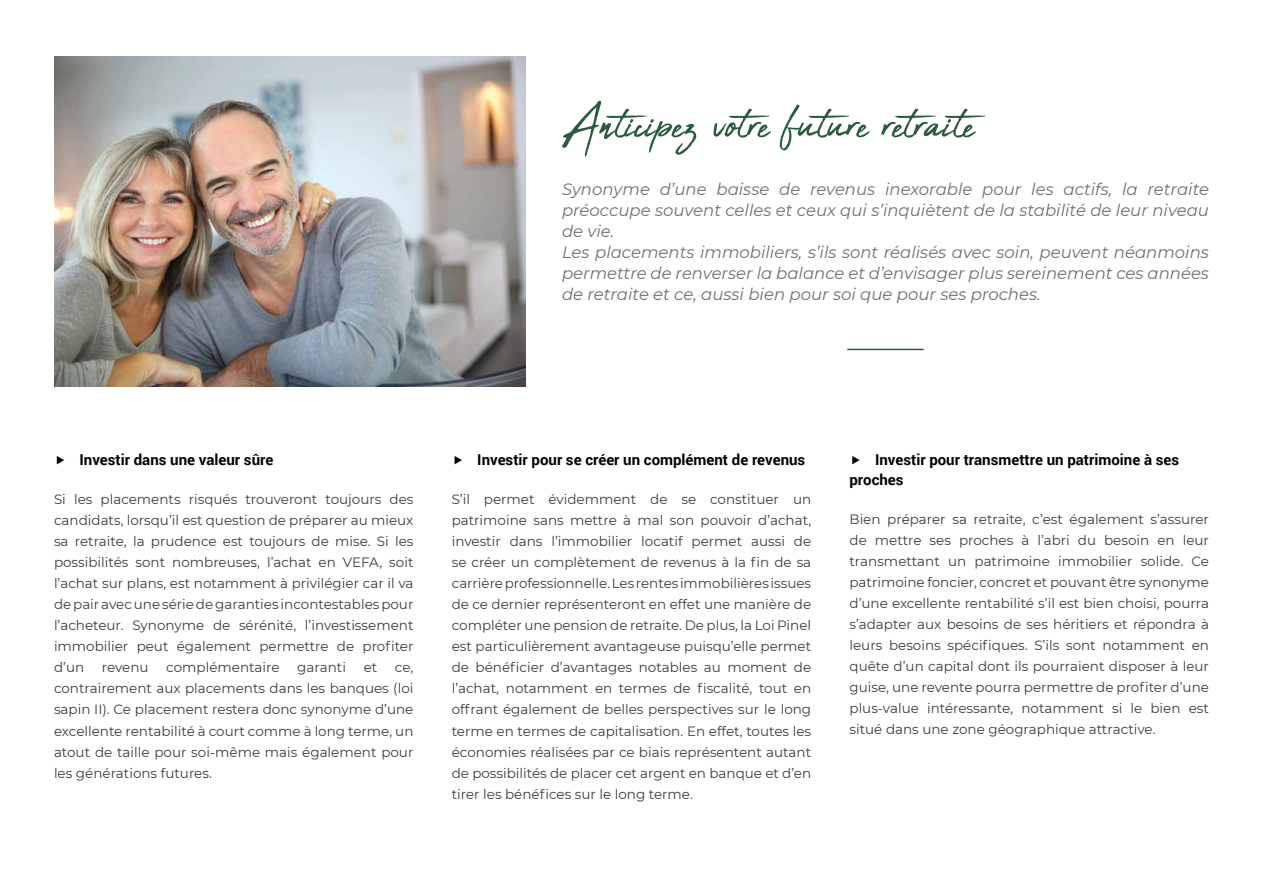
<style>
.page{position:relative;width:1263px;height:893px;background:#fff}
.page>*{position:absolute;margin:0;border:0;box-sizing:border-box;transform-origin:0 0}
.t1{font:66px "Abuget";color:#295c3d}
.t2{font:italic 16.5px/21px "Montserrat";color:#706f6f}
.t3{font:700 15px/19.5px "Roboto";color:#000}
.t4{font:13.5px/21px "Montserrat";color:#3c3c3b;text-align:justify}
</style>
<div class="page">
<img style="left:54px;top:56px;width:471px;height:330px">
<hr style="left:847px;top:349px;width:77px;height:1px;background:#295c3d">
<h1 class="t1" style="left:562px;top:86px;width:415px">Anticipez votre future retraite</h1>
<p class="t2" style="left:562px;top:178px;width:648px">Synonyme d’une baisse de revenus inexorable pour les actifs, la retraite préoccupe souvent celles et ceux qui s’inquiètent de la stabilité de leur niveau de vie.<br>Les placements immobiliers, s’ils sont réalisés avec soin, peuvent néanmoins permettre de renverser la balance et d’envisager plus sereinement ces années de retraite et ce, aussi bien pour soi que pour ses proches.</p>
<p class="t3" style="left:80px;top:450px;width:195px">Investir dans une valeur sûre</p>
<p class="t4" style="left:54px;top:489px;width:361px">Si les placements risqués trouveront toujours des candidats, lorsqu’il est question de préparer au mieux sa retraite, la prudence est toujours de mise. Si les possibilités sont nombreuses, l’achat en VEFA, soit l’achat sur plans, est notamment à privilégier car il va de pair avec une série de garanties incontestables pour l’acheteur. Synonyme de sérénité, l’investissement immobilier peut également permettre de profiter d’un</p>
<p class="t4" style="left:102px;top:657px;width:48px">revenu</p>
<p class="t4" style="left:166px;top:657px;width:115px">complémentaire</p>
<p class="t4" style="left:297px;top:657px;width:50px">garanti</p>
<p class="t4" style="left:364px;top:657px;width:15px">et</p>
<p class="t4" style="left:54px;top:657px;width:361px;text-indent:341px">ce, contrairement aux placements dans les banques (loi sapin II). Ce placement restera donc synonyme d’une excellente rentabilité à court comme à long terme, un atout de taille pour soi-même mais également pour les générations futures.</p>
<p class="t3" style="left:477px;top:450px;width:330px">Investir pour se créer un complément de revenus</p>
<p class="t4" style="left:452px;top:489px;width:361px">S’il permet évidemment de se constituer un patrimoine sans mettre à mal son pouvoir d’achat, investir dans l’immobilier locatif permet aussi de se créer un complètement de revenus à la fin de sa carrière professionnelle. Les rentes immobilières issues de ce dernier représenteront en effet une manière de compléter une pension de retraite. De plus, la Loi Pinel est particulièrement avantageuse puisqu’elle permet de bénéficier d’avantages notables au moment de l’achat, notamment en termes de fiscalité, tout en offrant également de belles perspectives sur le long terme en termes de capitalisation. En effet, toutes les économies réalisées par ce biais représentent autant de possibilités de placer cet argent en banque et d’en tirer les bénéfices sur le long terme.</p>
<p class="t3" style="left:849px;top:450px;width:331px;text-indent:26px">Investir pour transmettre un patrimoine à ses proches</p>
<p class="t4" style="left:849px;top:508px;width:361px">Bien préparer sa retraite, c’est également s’assurer de mettre ses proches à l’abri du besoin en leur transmettant un patrimoine immobilier solide. Ce patrimoine foncier, concret et pouvant être synonyme d’une excellente rentabilité s’il est bien choisi, pourra s’adapter aux besoins de ses héritiers et répondra à leurs besoins spécifiques. S’ils sont notamment en quête d’un capital dont ils pourraient disposer à leur guise, une revente pourra permettre de profiter d’une plus-value intéressante, notamment si le bien est situé dans une zone géographique attractive.</p>
</div>
